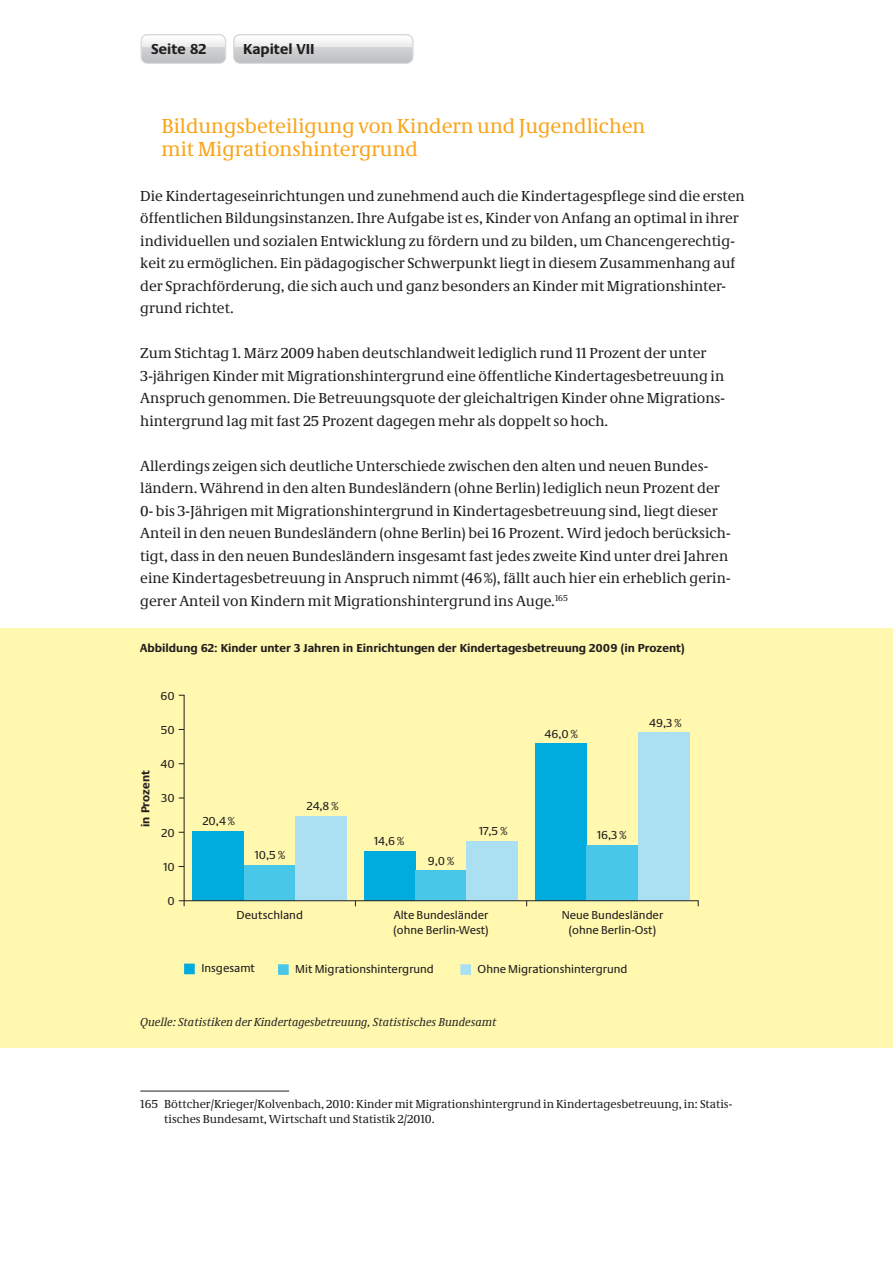
<style>
.page{position:relative;width:893px;height:1263px;background:#fff}
.page>*{position:absolute;margin:0;border:0;box-sizing:border-box;transform-origin:0 0}
.t1{font:21px/22.5px "Neue Demos";color:#f9a51b}
.t2{font:15px/22.5px "Neue Demos";color:#231f20}
.t3{font:700 15px "Neue Praxis";color:#231f20}
.t4{font:12px/14.4px "Neue Praxis";color:#231f20}
.t5{font:12px/15px "Neue Demos";color:#231f20}
.t6{font:700 12px "Neue Praxis";color:#231f20}
.t7{font:italic 12px "Neue Demos";color:#231f20}
</style>
<div class="page">
<svg style="left:141px;top:34px;width:85px;height:30px;background:#d4d5d6"></svg>
<img style="left:142px;top:36px;width:83px;height:6px">
<svg style="left:233px;top:34px;width:181px;height:30px"></svg>
<div style="left:0;top:628px;width:893px;height:420px;background:#fff8ae"></div>
<hr style="left:184px;top:695px;width:1px;height:211px;background:#231f20">
<div style="left:536px;top:743px;width:51px;height:158px;background:#00acdd"></div>
<div style="left:364px;top:851px;width:51px;height:50px;background:#00acdd"></div>
<div style="left:193px;top:831px;width:51px;height:70px;background:#00acdd"></div>
<div style="left:587px;top:845px;width:51px;height:56px;background:#48c7e9"></div>
<div style="left:415px;top:870px;width:52px;height:31px;background:#48c7e9"></div>
<div style="left:244px;top:865px;width:51px;height:36px;background:#48c7e9"></div>
<div style="left:638px;top:732px;width:51px;height:169px;background:#abe0f2"></div>
<div style="left:467px;top:841px;width:51px;height:60px;background:#abe0f2"></div>
<div style="left:295px;top:816px;width:52px;height:85px;background:#abe0f2"></div>
<hr style="left:179px;top:900px;width:519px;height:1px;background:#231f20">
<svg style="left:184px;top:964px;width:11px;height:10px"></svg>
<svg style="left:278px;top:964px;width:11px;height:11px"></svg>
<svg style="left:460px;top:964px;width:11px;height:11px"></svg>
<hr style="left:140px;top:1091px;width:149px;height:1px;background:#231f20">
<p class="t3" style="left:151px;top:39px;width:57px">Seite 82</p>
<p class="t3" style="left:243px;top:39px;width:73px">Kapitel VII</p>
<p class="t1" style="left:162px;top:115px;width:485px">Bildungsbeteiligung von Kindern und Jugendlichen mit Migrationshintergrund</p>
<p class="t2" style="left:140px;top:184px;width:606px">Die Kindertageseinrichtungen und zunehmend auch die Kindertagespflege sind die ersten öffentlichen Bildungsinstanzen. Ihre Aufgabe ist es, Kinder von Anfang an optimal in ihrer individuellen und sozialen Entwicklung zu fördern und zu bilden, um Chancengerechtig&shy;keit zu ermöglichen. Ein pädagogischer Schwerpunkt liegt in diesem Zusammenhang auf der Sprachförderung, die sich auch und ganz besonders an Kinder mit Migrationshinter&shy;grund richtet.</p>
<p class="t2" style="left:140px;top:342px;width:586px">Zum Stichtag 1. März 2009 haben deutschlandweit lediglich rund 11 Prozent der unter 3-jährigen Kinder mit Migrationshintergrund eine öffentliche Kindertagesbetreuung in Anspruch genommen. Die Betreuungsquote der gleichaltrigen Kinder ohne Migrations&shy;hintergrund lag mit fast 25 Prozent dagegen mehr als doppelt so hoch.</p>
<p class="t2" style="left:140px;top:454px;width:592px">Allerdings zeigen sich deutliche Unterschiede zwischen den alten und neuen Bundes&shy;ländern. Während in den alten Bundesländern (ohne Berlin) lediglich neun Prozent der 0- bis 3-Jährigen mit Migrationshintergrund in Kindertagesbetreuung sind, liegt dieser Anteil in den neuen Bundesländern (ohne Berlin) bei 16 Prozent. Wird jedoch berücksich&shy;tigt, dass in den neuen Bundesländern insgesamt fast jedes zweite Kind unter drei Jahren eine Kindertagesbetreuung in Anspruch nimmt (46 %), fällt auch hier ein erheblich gerin&shy;gerer Anteil von Kindern mit Migrationshintergrund ins Auge.<sup>165</sup></p>
<p class="t6" style="left:140px;top:641px;width:546px">Abbildung 62: Kinder unter 3 Jahren in Einrichtungen der Kindertagesbetreuung 2009 (in Prozent)</p>
<p class="t6" style="left:138px;top:827px;width:58px;rotate:-90deg">in Prozent</p>
<p class="t4" style="left:160px;top:688px;width:16px">60</p>
<p class="t4" style="left:161px;top:723px;width:15px">50</p>
<p class="t4" style="left:161px;top:757px;width:16px">40</p>
<p class="t4" style="left:161px;top:791px;width:15px">30</p>
<p class="t4" style="left:162px;top:826px;width:15px">20</p>
<p class="t4" style="left:163px;top:860px;width:13px">10</p>
<p class="t4" style="left:167px;top:893px;width:9px">0</p>
<p class="t4" style="left:203px;top:814px;width:34px">20,4 %</p>
<p class="t4" style="left:255px;top:848px;width:32px">10,5 %</p>
<p class="t4" style="left:307px;top:799px;width:33px">24,8 %</p>
<p class="t4" style="left:237px;top:908px;width:68px">Deutschland</p>
<p class="t4" style="left:374px;top:834px;width:32px">14,6 %</p>
<p class="t4" style="left:428px;top:853px;width:28px">9,0 %</p>
<p class="t4" style="left:479px;top:824px;width:30px">17,5 %</p>
<p class="t4" style="left:393px;top:908px;width:97px">Alte Bundesländer (ohne Berlin-West)</p>
<p class="t4" style="left:544px;top:726px;width:35px">46,0 %</p>
<p class="t4" style="left:649px;top:715px;width:34px">49,3 %</p>
<p class="t4" style="left:597px;top:828px;width:31px">16,3 %</p>
<p class="t4" style="left:562px;top:908px;width:103px;text-align:center">Neue Bundesländer (ohne Berlin-Ost)</p>
<p class="t4" style="left:201px;top:961px;width:55px">Insgesamt</p>
<p class="t4" style="left:295px;top:962px;width:140px">Mit Migrationshintergrund</p>
<p class="t4" style="left:478px;top:962px;width:151px">Ohne Migrationshintergrund</p>
<p class="t7" style="left:140px;top:1014px;width:358px">Quelle: Statistiken der Kindertagesbetreuung, Statistisches Bundesamt</p>
<p class="t5" style="left:164px;top:1096px;width:569px;text-indent:-24px">165 Böttcher/Krieger/Kolvenbach, 2010: Kinder mit Migrationshintergrund in Kindertagesbetreuung, in: Statis&shy;tisches Bundesamt, Wirtschaft und Statistik 2/2010.</p>
</div>
